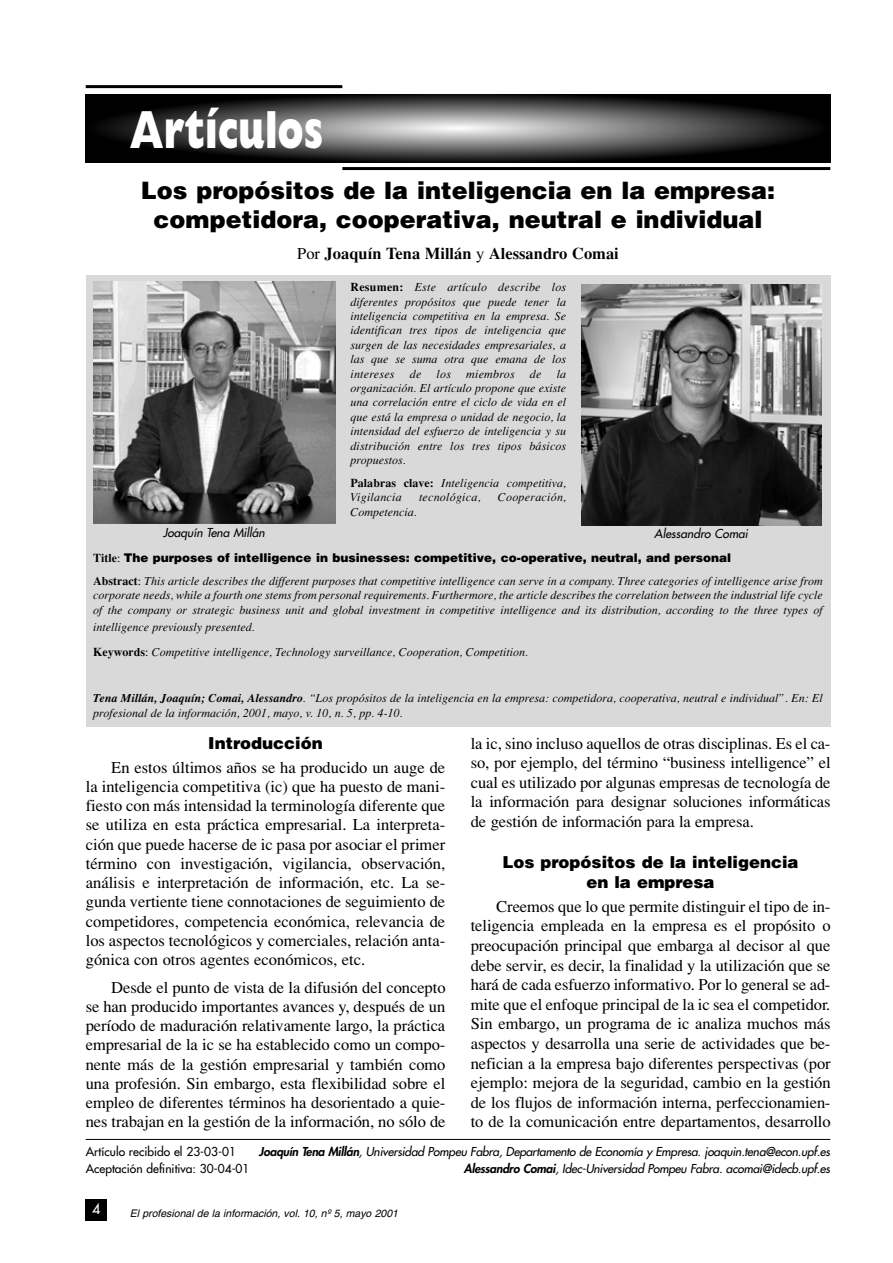
<style>
.page{position:relative;width:893px;height:1263px;background:#fff}
.page>*{position:absolute;margin:0;border:0;box-sizing:border-box;transform-origin:0 0}
.t1{font:800 54px "Gill Sans";color:#fff;scale:.7 1}
.t2{font:900 24px/28.8px "Helvetica";color:#000;text-align:center}
.t3{font:16.5px/19.2px "Times";letter-spacing:-.005em;color:#000;text-align:justify}
.t4{font:900 16.5px/20px "Helvetica";color:#000;text-align:center}
.t5{font:700 16.5px "Times";color:#000}
.t6{font:14.25px "Futura";color:#fff}
.t7{font:italic 12px/14.4px "Times";color:#000;text-align:justify}
.t8{font:italic 12px/16.4px "Futura";color:#000;text-align:right}
.t9{font:900 12px "Helvetica";color:#000}
.t10{font:12px/16.4px "Futura";color:#000}
.t11{font:italic 12px "Times";letter-spacing:.02em;color:#000}
.t12{font:italic 10.5px "Helvetica";color:#000}
.s1{font-weight:400}
.s2{font-weight:700;font-style:normal}
.s3{font-family:"Times";font-weight:700}
.s4{font-family:"Times";font-weight:400}
.s5{font-style:normal}
.s6{font-weight:700}
.s7{font-weight:800}
</style>
<div class="page">
<div style="left:86px;top:1199px;width:21px;height:21px;background:#000"></div>
<svg style="left:90px;top:94px;width:735px;height:68px;background:#151515"></svg>
<div style="left:186px;top:102px;width:544px;height:52px;background:#464646;border-radius:50%"></div>
<div style="left:198px;top:103px;width:520px;height:50px;background:#4e4e4e;border-radius:50%"></div>
<div style="left:199px;top:104px;width:517px;height:49px;background:#4f4f4f;border-radius:50%"></div>
<div style="left:208px;top:104px;width:500px;height:48px;background:#555;border-radius:50%"></div>
<div style="left:216px;top:105px;width:483px;height:46px;background:#5b5b5b;border-radius:50%"></div>
<div style="left:222px;top:106px;width:471px;height:45px;background:#5f5f5f;border-radius:50%"></div>
<div style="left:228px;top:106px;width:460px;height:44px;background:#636363;border-radius:50%"></div>
<div style="left:231px;top:107px;width:453px;height:43px;background:#656565;border-radius:50%"></div>
<div style="left:240px;top:107px;width:436px;height:42px;background:#6b6b6b;border-radius:50%"></div>
<div style="left:241px;top:108px;width:433px;height:41px;background:#6c6c6c;border-radius:50%"></div>
<div style="left:250px;top:108px;width:416px;height:40px;background:#717171;border-radius:50%"></div>
<div style="left:259px;top:109px;width:398px;height:38px;background:#787878;border-radius:50%"></div>
<div style="left:270px;top:110px;width:375px;height:36px;background:#808080;border-radius:50%"></div>
<div style="left:282px;top:111px;width:352px;height:34px;background:#878787;border-radius:50%"></div>
<div style="left:292px;top:112px;width:331px;height:32px;background:#8f8f8f;border-radius:50%"></div>
<div style="left:295px;top:113px;width:326px;height:31px;background:#909090;border-radius:50%"></div>
<div style="left:301px;top:113px;width:314px;height:30px;background:#949494;border-radius:50%"></div>
<div style="left:312px;top:114px;width:291px;height:28px;background:#9c9c9c;border-radius:50%"></div>
<div style="left:323px;top:115px;width:270px;height:26px;background:#a3a3a3;border-radius:50%"></div>
<div style="left:328px;top:116px;width:259px;height:25px;background:#a7a7a7;border-radius:50%"></div>
<div style="left:334px;top:116px;width:247px;height:24px;background:#ababab;border-radius:50%"></div>
<div style="left:344px;top:117px;width:227px;height:22px;background:#b2b2b2;border-radius:50%"></div>
<div style="left:356px;top:118px;width:203px;height:20px;background:#bababa;border-radius:50%"></div>
<div style="left:359px;top:119px;width:198px;height:19px;background:#bcbcbc;border-radius:50%"></div>
<div style="left:365px;top:119px;width:186px;height:18px;background:#c0c0c0;border-radius:50%"></div>
<div style="left:371px;top:120px;width:174px;height:17px;background:#c4c4c4;border-radius:50%"></div>
<div style="left:376px;top:120px;width:163px;height:16px;background:#c8c8c8;border-radius:50%"></div>
<div style="left:382px;top:121px;width:152px;height:14px;background:#ccc;border-radius:50%"></div>
<div style="left:388px;top:121px;width:140px;height:14px;background:#d0d0d0;border-radius:50%"></div>
<div style="left:389px;top:122px;width:137px;height:13px;background:#d1d1d1;border-radius:50%"></div>
<div style="left:395px;top:122px;width:125px;height:12px;background:#d5d5d5;border-radius:50%"></div>
<div style="left:397px;top:123px;width:122px;height:11px;background:#d6d6d6;border-radius:50%"></div>
<div style="left:403px;top:123px;width:110px;height:10px;background:#dadada;border-radius:50%"></div>
<div style="left:408px;top:124px;width:99px;height:9px;background:#dedede;border-radius:50%"></div>
<div style="left:414px;top:124px;width:87px;height:8px;background:#e2e2e2;border-radius:50%"></div>
<div style="left:420px;top:125px;width:76px;height:7px;background:#e6e6e6;border-radius:50%"></div>
<div style="left:426px;top:125px;width:64px;height:6px;background:#eaeaea;border-radius:50%"></div>
<div style="left:432px;top:126px;width:52px;height:5px;background:#eee;border-radius:50%"></div>
<hr style="left:433px;top:126px;width:49px;height:4px;background:#efefef;border-radius:50%">
<hr style="left:439px;top:126px;width:38px;height:4px;background:#f3f3f3;border-radius:50%">
<hr style="left:445px;top:127px;width:26px;height:2px;background:#f7f7f7;border-radius:50%">
<hr style="left:86px;top:85px;width:256px;height:3px;background:#000">
<hr style="left:342px;top:167px;width:488px;height:3px;background:#000">
<div style="left:86px;top:276px;width:744px;height:451px;background:#d9d9d9"></div>
<hr style="left:86px;top:1139px;width:744px;height:1px;background:#000">
<img style="left:93px;top:282px;width:242px;height:242px">
<img style="left:581px;top:285px;width:240px;height:240px">
<h1 class="t1" style="left:130px;top:111px;width:277px">Artículos</h1>
<h2 class="t2" style="left:141px;top:178px;width:635px">Los propósitos de la inteligencia en la empresa: competidora, cooperativa, neutral e individual</h2>
<p class="t5" style="left:297px;top:248px;width:323px"><span class="s1">Por</span> Joaquín Tena Millán <span class="s1">y</span> Alessandro Comai</p>
<p class="t7" style="left:350px;top:281px;width:217px"><span class="s2">Resumen:</span> Este artículo describe los diferentes propósitos que puede tener la inteligencia competitiva en la empresa. Se identifican tres tipos de inteligencia que surgen de las necesidades empresariales, a las que se suma otra que emana de los intereses</p>
<p class="t7" style="left:350px;top:367px;width:217px;text-indent:206px">la organización. El artículo propone que existe una correlación entre el ciclo de vida en el que está la empresa o unidad de negocio, la intensidad del esfuerzo de inteligencia y su distribución entre los tres tipos básicos propuestos.</p>
<p class="t7" style="left:350px;top:477px;width:217px"><span class="s2">Palabras clave:</span> Inteligencia competitiva,<br>Vigilancia</p>
<p class="t7" style="left:410px;top:367px;width:13px">de</p>
<p class="t7" style="left:436px;top:367px;width:16px">los</p>
<p class="t11" style="left:466px;top:369px;width:50px">miembros</p>
<p class="t7" style="left:530px;top:367px;width:13px">de</p>
<p class="t11" style="left:419px;top:493px;width:63px">tecnológica,</p>
<p class="t11" style="left:498px;top:493px;width:70px">Cooperación,</p>
<p class="t7" style="left:350px;top:506px;width:68px">Competencia.</p>
<p class="t9" style="left:93px;top:553px;width:639px"><span class="s3">Title</span><span class="s4">:</span> The purposes of intelligence in businesses: competitive, co-operative, neutral, and personal</p>
<p class="t7" style="left:93px;top:575px;width:731px"><span class="s2">Abstract</span><span class="s5">:</span> This article describes the different purposes that competitive intelligence can serve in a company. Three categories of intelligence arise from corporate needs, while a fourth one stems from personal requirements. Furthermore, the article describes the correlation between the industrial life cycle of the company or strategic business unit and global investment in competitive intelligence and its distribution, according to the three types of</p>
<p class="t7" style="left:93px;top:616px;width:436px;line-height:25.2px">intelligence previously presented.<br><span class="s2">Keywords</span><span class="s5">:</span> Competitive intelligence, Technology surveillance, Cooperation, Competition.</p>
<p class="t7" style="left:93px;top:692px;width:731px"><span class="s6">Tena Millán, Joaquín; Comai, Alessandro</span>. “Los propósitos de la inteligencia en la empresa: competidora, cooperativa, neutral e individual”. En: El profesional de la información, 2001, mayo, v. 10, n. 5, pp. 4-10.</p>
<p class="t8" style="left:163px;top:525px;width:106px">Joaquín Tena Millán</p>
<p class="t8" style="left:654px;top:526px;width:97px">Alessandro Comai</p>
<p class="t4" style="left:208px;top:735px;width:116px">Introducción</p>
<p class="t3" style="left:86px;top:759px;width:361px;text-indent:26px">En estos últimos años se ha producido un auge de la inteligencia competitiva (ic) que ha puesto de mani&shy;fiesto con más intensidad la terminología diferente que se utiliza en esta práctica empresarial. La interpreta&shy;ción que puede hacerse de ic pasa por asociar el primer término con investigación, vigilancia, observación, análisis e interpretación de información, etc. La se&shy;gunda vertiente tiene connotaciones de seguimiento de competidores, competencia económica, relevancia de los aspectos tecnológicos y comerciales, relación anta&shy;gónica con otros agentes económicos, etc.</p>
<p class="t3" style="left:86px;top:979px;width:361px;text-indent:26px">Desde el punto de vista de la difusión del concepto se han producido importantes avances y, después de un período de maduración relativamente largo, la práctica empresarial de la ic se ha establecido como un compo&shy;nente más de la gestión empresarial y también como una profesión. Sin embargo, esta flexibilidad sobre el empleo de diferentes términos ha desorientado a quie&shy;nes trabajan en la gestión de la información, no sólo de</p>
<p class="t3" style="left:471px;top:735px;width:361px;line-height:19.6px">la ic, sino incluso aquellos de otras disciplinas. Es el ca&shy;so, por ejemplo, del término “business intelligence” el cual es utilizado por algunas empresas de tecnología de la información para designar soluciones informáticas de gestión de información para la empresa.</p>
<p class="t4" style="left:502px;top:854px;width:298px">Los propósitos de la inteligencia en la empresa</p>
<p class="t3" style="left:471px;top:898px;width:361px;line-height:19.6px;text-indent:26px">Creemos que lo que permite distinguir el tipo de in&shy;teligencia empleada en la empresa es el propósito o preocupación principal que embarga al decisor al que debe servir, es decir, la finalidad y la utilización que se hará de cada esfuerzo informativo. Por lo general se ad&shy;mite que el enfoque principal de la ic sea el competidor.<br>Sin embargo, un programa de ic analiza muchos más aspectos y desarrolla una serie de actividades que be&shy;nefician a la empresa bajo diferentes perspectivas (por ejemplo: mejora de la seguridad, cambio en la gestión de los flujos de información interna, perfeccionamien&shy;to de la comunicación entre departamentos, desarrollo</p>
<p class="t10" style="left:86px;top:1145px;width:165px">Artículo recibido el 23-03-01<br>Aceptación definitiva: 30-04-01</p>
<p class="t8" style="left:259px;top:1145px;width:575px"><span class="s7">Joaquín Tena Millán</span>, Universidad Pompeu Fabra, Departamento de Economía y Empresa. joaquin.tena@econ.upf.es<br><span class="s7">Alessandro Comai</span>, Idec-Universidad Pompeu Fabra. acomai@idecb.upf.es</p>
<p class="t6" style="left:92px;top:1202px;width:10px">4</p>
<p class="t12" style="left:130px;top:1209px;width:272px">El profesional de la información, vol. 10, nº 5, mayo 2001</p>
</div>
